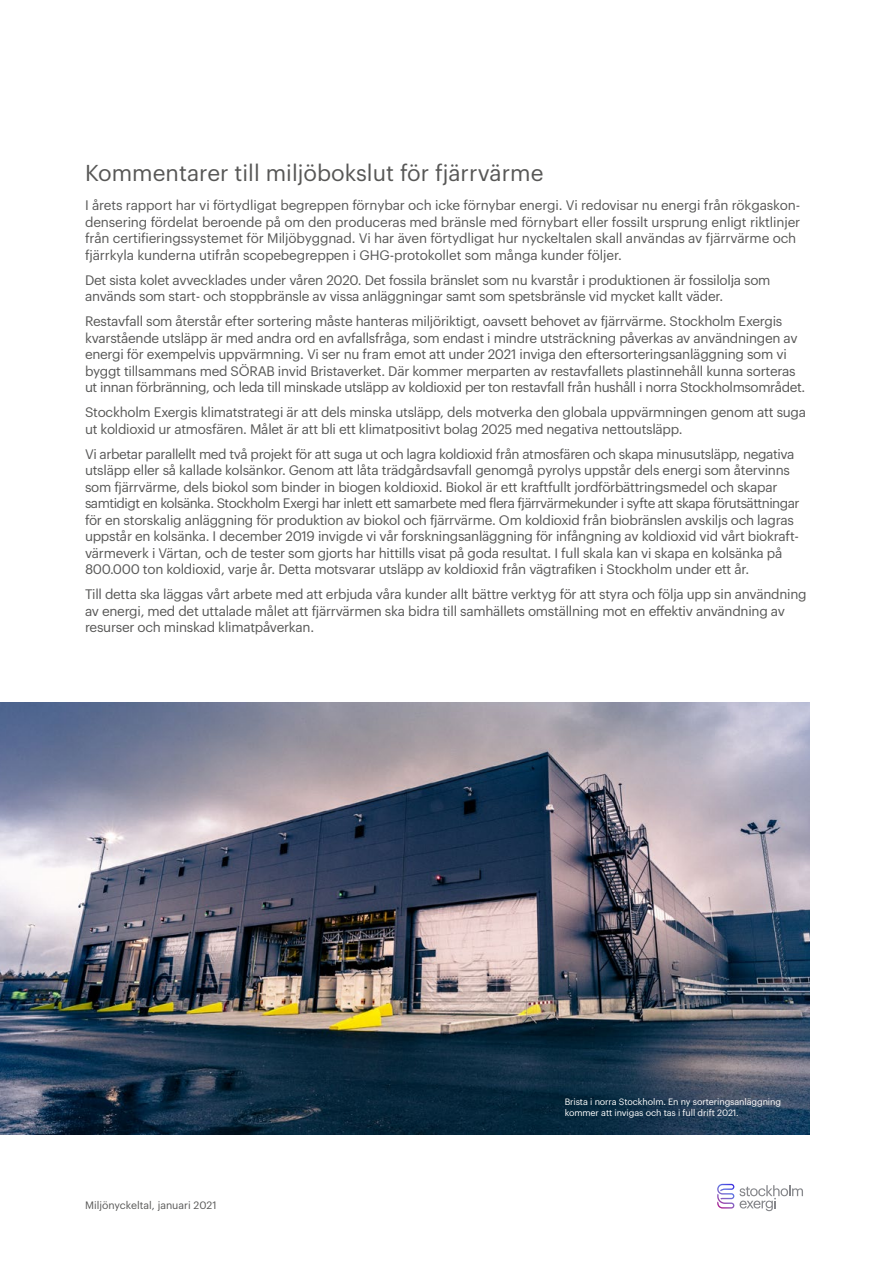
<style>
.page{position:relative;width:893px;height:1263px;background:#fff}
.page>*{position:absolute;margin:0;border:0;box-sizing:border-box;transform-origin:0 0}
.t1{font:22.5px "Graphik";color:#575756}
.t2{font:13.5px/16.5px "Graphik";letter-spacing:-.02em;color:#575756}
.t3{font:10.5px "Graphik";color:#575756}
.t4{font:9px/10.5px "Graphik";letter-spacing:-.01em;color:#fff}
</style>
<div class="page">
<svg style="left:717px;top:1184px;width:86px;height:27px"></svg>
<img style="left:0;top:702px;width:809px;height:432px">
<h1 class="t1" style="left:85px;top:156px;width:460px">Kommentarer till miljöbokslut för fjärrvärme</h1>
<p class="t2" style="left:85px;top:196px;width:717px">I årets rapport har vi förtydligat begreppen förnybar och icke förnybar energi. Vi redovisar nu energi från rökgaskon&shy;densering fördelat beroende på om den produceras med bränsle med förnybart eller fossilt ursprung enligt riktlinjer från certifieringssystemet för Miljöbyggnad. Vi har även förtydligat hur nyckeltalen skall användas av fjärrvärme och fjärrkyla kunderna utifrån scopebegreppen i GHG-protokollet som många kunder följer.</p>
<p class="t2" style="left:85px;top:270px;width:687px">Det sista kolet avvecklades under våren 2020. Det fossila bränslet som nu kvarstår i produktionen är fossilolja som används som start- och stoppbränsle av vissa anläggningar samt som spetsbränsle vid mycket kallt väder.</p>
<p class="t2" style="left:85px;top:312px;width:722px">Restavfall som återstår efter sortering måste hanteras miljöriktigt, oavsett behovet av fjärrvärme. Stockholm Exergis kvarstående utsläpp är med andra ord en avfallsfråga, som endast i mindre utsträckning påverkas av användningen av energi för exempelvis uppvärmning. Vi ser nu fram emot att under 2021 inviga den eftersorteringsanläggning som vi byggt tillsammans med SÖRAB invid Bristaverket. Där kommer merparten av restavfallets plastinnehåll kunna sorteras ut innan förbränning, och leda till minskade utsläpp av koldioxid per ton restavfall från hushåll i norra Stockholmsområdet.</p>
<p class="t2" style="left:85px;top:403px;width:722px">Stockholm Exergis klimatstrategi är att dels minska utsläpp, dels motverka den globala uppvärmningen genom att suga ut koldioxid ur atmosfären. Målet är att bli ett klimatpositivt bolag 2025 med negativa nettoutsläpp.</p>
<p class="t2" style="left:85px;top:444px;width:716px">Vi arbetar parallellt med två projekt för att suga ut och lagra koldioxid från atmosfären och skapa minusutsläpp, negativa utsläpp eller så kallade kolsänkor. Genom att låta trädgårdsavfall genomgå pyrolys uppstår dels energi som återvinns som fjärrvärme, dels biokol som binder in biogen koldioxid. Biokol är ett kraftfullt jordförbättringsmedel och skapar samtidigt en kolsänka. Stockholm Exergi har inlett ett samarbete med flera fjärrvärmekunder i syfte att skapa förutsättningar för en storskalig anläggning för produktion av biokol och fjärrvärme. Om koldioxid från biobränslen avskiljs och lagras uppstår en kolsänka. I december 2019 invigde vi vår forskningsanläggning för infångning av koldioxid vid vårt biokraft&shy;värmeverk i Värtan, och de tester som gjorts har hittills visat på goda resultat. I full skala kan vi skapa en kolsänka på 800.000 ton koldioxid, varje år. Detta motsvarar utsläpp av koldioxid från vägtrafiken i Stockholm under ett år.</p>
<p class="t2" style="left:85px;top:585px;width:723px">Till detta ska läggas vårt arbete med att erbjuda våra kunder allt bättre verktyg för att styra och följa upp sin användning av energi, med det uttalade målet att fjärrvärmen ska bidra till samhällets omställning mot en effektiv användning av resurser och minskad klimatpåverkan.</p>
<p class="t3" style="left:85px;top:1197px;width:133px">Miljönyckeltal, januari 2021</p>
<p class="t4" style="left:565px;top:1096px;width:218px">Brista i norra Stockholm. En ny sorteringsanläggning kommer att invigas och tas i full drift 2021.</p>
</div>
